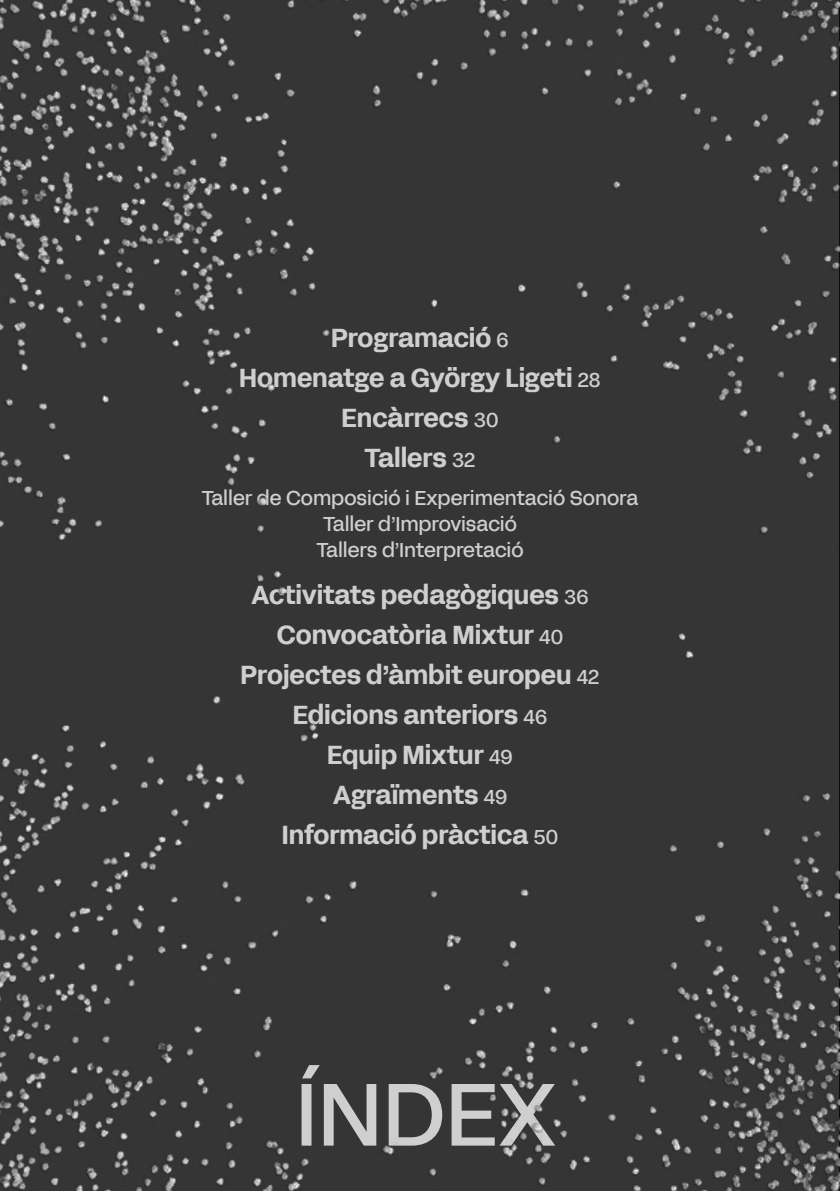
<style>
.page{position:relative;width:840px;height:1191px;background:#fff}
.page>*{position:absolute;margin:0;border:0;box-sizing:border-box;transform-origin:0 0}
.t1{font:88px "FFF Acid Grotesk Regular TRIAL";color:#d0d0d0}
.t2{font:26px/40px "FFF Acid Grotesk Bold TRIAL";color:#d0d0d0;text-align:center}
.t3{font:20px/26px "FFF Acid Grotesk Regular TRIAL";color:#d0d0d0;text-align:center}
.s1{font-family:"FFF Acid Grotesk Regular TRIAL";font-size:20px}
</style>
<div class="page">
<div style="left:0;top:0;width:839px;height:1191px;background:#363535"></div>
<p class="t2" style="left:239px;top:316px;width:362px">Programació <span class="s1">6<br></span>Homenatge a György Ligeti <span class="s1">28<br></span>Encàrrecs <span class="s1">30<br></span>Tallers <span class="s1">32</span></p>
<p class="t3" style="left:201px;top:482px;width:438px">Taller de Composició i Experimentació Sonora<br>Taller d’Improvisació<br>Tallers d’Interpretació</p>
<p class="t2" style="left:240px;top:573px;width:360px">Activitats pedagògiques <span class="s1">36<br></span>Convocatòria Mixtur <span class="s1">40<br></span>Projectes d’àmbit europeu <span class="s1">42<br></span>Edicions anteriors <span class="s1">46<br></span>Equip Mixtur <span class="s1">49<br></span>Agraïments <span class="s1">49<br></span>Informació pràctica <span class="s1">50</span></p>
<h1 class="t1" style="left:295px;top:1044px;width:262px">ÍNDEX</h1>
</div>
